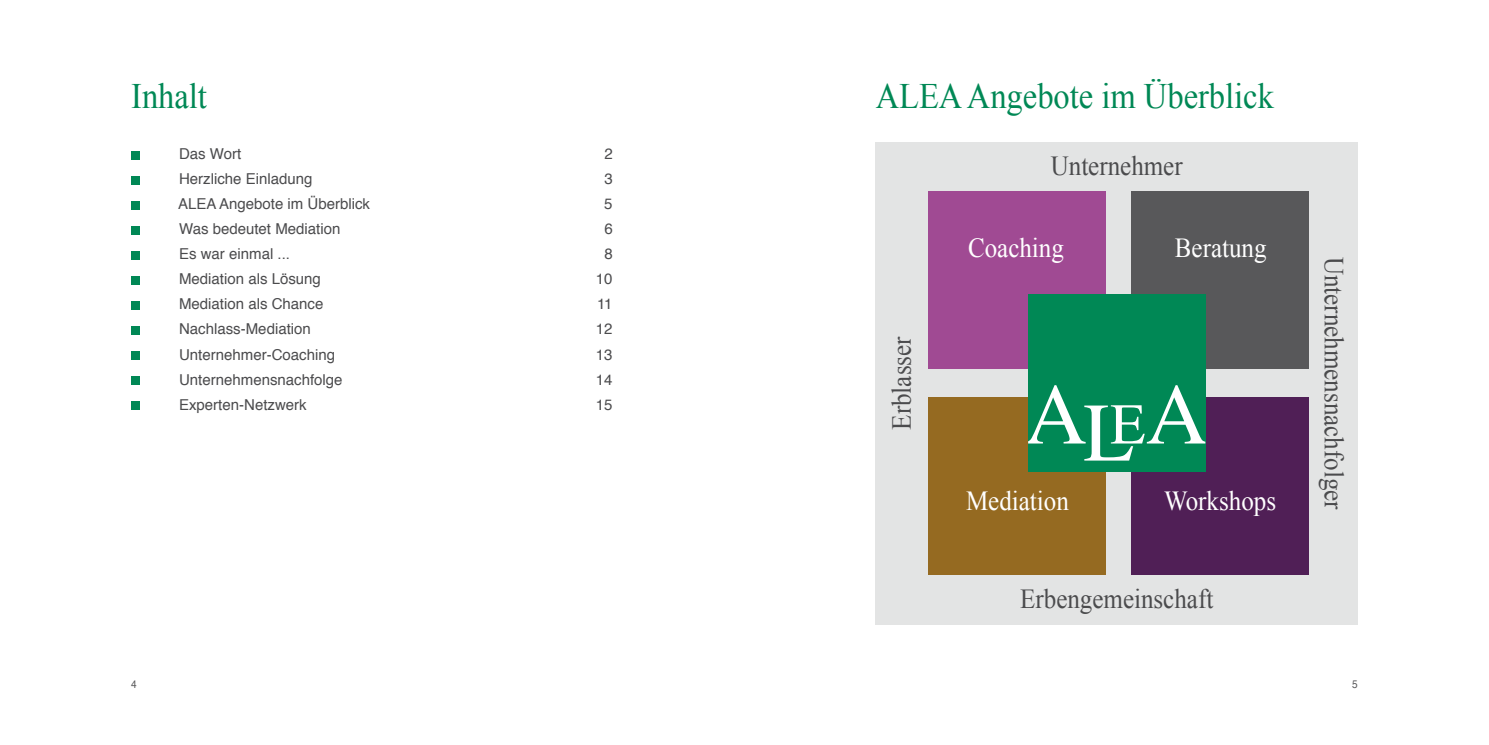
<style>
.page{position:relative;width:1489px;height:745px;background:#fff}
.page>*{position:absolute;margin:0;border:0;box-sizing:border-box;transform-origin:0 0}
.t1{font:35.75px "Times New Roman";color:#085;scale:.91 1}
.t2{font:27.5px "Times New Roman";color:#4b4b4d;scale:.91 1}
.t3{font:27.5px "Times New Roman";color:#fff;scale:.91 1}
.t4{font:15px "Helvetica";color:#4b4b4d}
.t5{font:11px "Helvetica";color:#58585a;scale:.91 1}
</style>
<div class="page">
<div style="left:131px;top:151px;width:8px;height:8px;background:#085"></div>
<div style="left:131px;top:176px;width:8px;height:8px;background:#085"></div>
<div style="left:131px;top:201px;width:8px;height:8px;background:#085"></div>
<div style="left:131px;top:226px;width:8px;height:8px;background:#085"></div>
<div style="left:131px;top:251px;width:8px;height:8px;background:#085"></div>
<div style="left:131px;top:276px;width:8px;height:8px;background:#085"></div>
<div style="left:131px;top:301px;width:8px;height:8px;background:#085"></div>
<div style="left:131px;top:326px;width:8px;height:8px;background:#085"></div>
<div style="left:131px;top:351px;width:8px;height:8px;background:#085"></div>
<div style="left:131px;top:376px;width:8px;height:8px;background:#085"></div>
<div style="left:131px;top:401px;width:8px;height:8px;background:#085"></div>
<div style="left:875px;top:142px;width:482px;height:482px;background:#e3e4e4"></div>
<div style="left:1131px;top:191px;width:177px;height:178px;background:#58585a"></div>
<div style="left:928px;top:191px;width:178px;height:178px;background:#a04a93"></div>
<div style="left:1131px;top:397px;width:177px;height:177px;background:#501f56"></div>
<div style="left:928px;top:397px;width:178px;height:177px;background:#956a21"></div>
<div style="left:1028px;top:294px;width:177px;height:177px;background:#085"></div>
<svg style="left:1028px;top:385px;width:177px;height:75px"></svg>
<h1 class="t1" style="left:131px;top:72px;width:85px">Inhalt</h1>
<p class="t4" style="left:179px;top:142px;width:64px">Das Wort</p>
<p class="t4" style="left:604px;top:142px;width:10px">2</p>
<p class="t4" style="left:179px;top:167px;width:135px">Herzliche Einladung</p>
<p class="t4" style="left:604px;top:167px;width:10px">3</p>
<p class="t4" style="left:178px;top:192px;width:193px">ALEA Angebote im Überblick</p>
<p class="t4" style="left:604px;top:192px;width:10px">5</p>
<p class="t4" style="left:179px;top:217px;width:163px">Was bedeutet Mediation</p>
<p class="t4" style="left:604px;top:217px;width:10px">6</p>
<p class="t4" style="left:179px;top:242px;width:112px">Es war einmal ...</p>
<p class="t4" style="left:604px;top:242px;width:10px">8</p>
<p class="t4" style="left:179px;top:267px;width:143px">Mediation als Lösung</p>
<p class="t4" style="left:596px;top:267px;width:18px">10</p>
<p class="t4" style="left:179px;top:292px;width:146px">Mediation als Chance</p>
<p class="t4" style="left:597px;top:292px;width:17px">11</p>
<p class="t4" style="left:179px;top:317px;width:133px">Nachlass-Mediation</p>
<p class="t4" style="left:596px;top:317px;width:18px">12</p>
<p class="t4" style="left:179px;top:342px;width:157px">Unternehmer-Coaching</p>
<p class="t4" style="left:596px;top:342px;width:18px">13</p>
<p class="t4" style="left:179px;top:367px;width:165px">Unternehmensnachfolge</p>
<p class="t4" style="left:596px;top:367px;width:18px">14</p>
<p class="t4" style="left:179px;top:392px;width:129px">Experten-Netzwerk</p>
<p class="t4" style="left:596px;top:392px;width:18px">15</p>
<h1 class="t1" style="left:875px;top:72px;width:439px">ALEA Angebote im Überblick</h1>
<h2 class="t2" style="left:1050px;top:148px;width:146px">Unternehmer</h2>
<h2 class="t2" style="left:883px;top:429px;width:104px;rotate:-90deg">Erblasser</h2>
<h2 class="t3" style="left:968px;top:229px;width:107px">Coaching</h2>
<h2 class="t3" style="left:1174px;top:229px;width:102px">Beratung</h2>
<h2 class="t3" style="left:966px;top:482px;width:114px">Mediation</h2>
<h2 class="t3" style="left:1164px;top:482px;width:124px">Workshops</h2>
<h2 class="t2" style="left:1020px;top:580px;width:214px">Erbengemeinschaft</h2>
<h2 class="t2" style="left:1352px;top:256px;width:279px;rotate:90deg">Unternehmensnachfolger</h2>
<p class="t5" style="left:131px;top:675px;width:8px">4</p>
<p class="t5" style="left:1352px;top:675px;width:8px">5</p>
</div>
